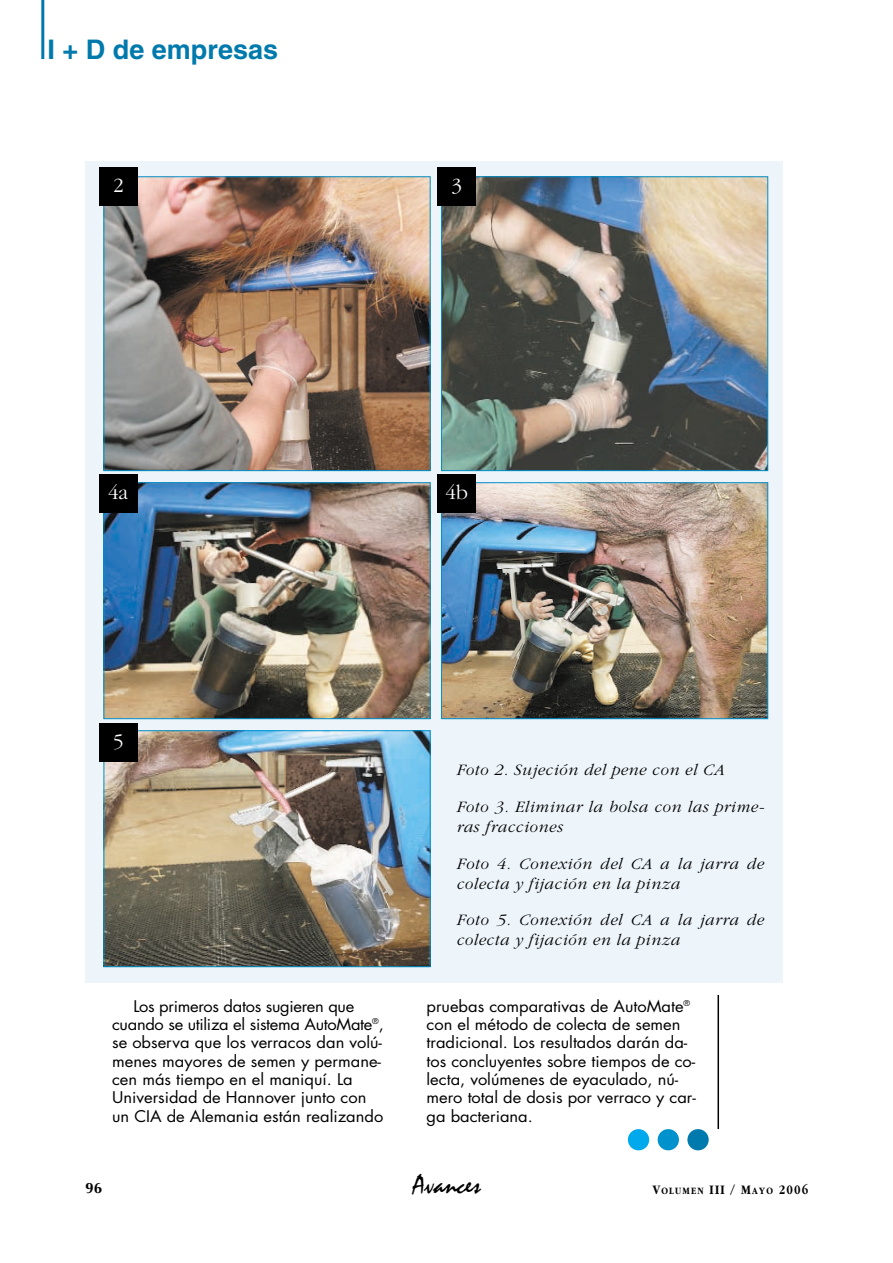
<style>
.page{position:relative;width:893px;height:1263px;background:#fff}
.page>*{position:absolute;margin:0;border:0;box-sizing:border-box;transform-origin:0 0}
.t1{font:700 27px "Helvetica";color:#007aac}
.t2{font:27px "Mistral D";color:#000}
.t3{font:300 21px "Garamond";color:#fff}
.t4{font:italic 300 16.5px/19.8px "Garamond";letter-spacing:.035em;color:#000}
.t5{font:15.6px/18.3px "Futura";color:#000;scale:1.05 1}
.t6{font:700 15px "Optima";color:#000}
.t7{font:700 13.5px "Garamond";letter-spacing:.11em;color:#000;scale:.85 1}
.s1{font-size:10.2px}
</style>
<div class="page">
<hr style="left:41px;top:0;width:3px;height:59px;background:#007aac">
<hr style="left:717px;top:995px;width:2px;height:134px;background:#000">
<div style="left:85px;top:162px;width:697px;height:821px;background:#edf4fa"></div>
<img style="left:105px;top:178px;width:323px;height:291px">
<div style="left:103px;top:176px;width:327px;height:295px;border:1px solid #0092cd"></div>
<img style="left:443px;top:178px;width:323px;height:291px">
<div style="left:441px;top:176px;width:327px;height:295px;border:1px solid #0092cd"></div>
<img style="left:105px;top:484px;width:323px;height:233px">
<div style="left:103px;top:482px;width:327px;height:237px;border:1px solid #0092cd"></div>
<img style="left:105px;top:732px;width:323px;height:233px">
<div style="left:103px;top:730px;width:327px;height:237px;border:1px solid #0092cd"></div>
<img style="left:443px;top:484px;width:323px;height:233px">
<div style="left:441px;top:482px;width:327px;height:237px;border:1px solid #0092cd"></div>
<div style="left:99px;top:168px;width:39px;height:38px;background:#000"></div>
<div style="left:437px;top:168px;width:39px;height:38px;background:#000"></div>
<div style="left:99px;top:474px;width:39px;height:39px;background:#000"></div>
<div style="left:99px;top:724px;width:39px;height:38px;background:#000"></div>
<div style="left:437px;top:474px;width:39px;height:39px;background:#000"></div>
<div style="left:628px;top:1129px;width:21px;height:21px;background:#00a8ec;border-radius:50%"></div>
<div style="left:657px;top:1129px;width:22px;height:21px;background:#0092cd;border-radius:50%"></div>
<div style="left:687px;top:1129px;width:21px;height:21px;background:#007aac;border-radius:50%"></div>
<h1 class="t1" style="left:48px;top:40px;width:232px">I + D de empresas</h1>
<h2 class="t3" style="left:113px;top:177px;width:12px">2</h2>
<h2 class="t3" style="left:451px;top:177px;width:12px">3</h2>
<h2 class="t3" style="left:108px;top:484px;width:22px">4a</h2>
<h2 class="t3" style="left:113px;top:733px;width:12px">5</h2>
<h2 class="t3" style="left:445px;top:484px;width:24px">4b</h2>
<p class="t4" style="left:456px;top:762px;width:269px">Foto 2. Sujeción del pene con el CA</p>
<p class="t4" style="left:456px;top:798px;width:309px">Foto 3. Eliminar la bolsa con las prime&shy;ras fracciones</p>
<p class="t4" style="left:456px;top:855px;width:309px">Foto 4. Conexión del CA a la jarra de colecta y fijación en la pinza</p>
<p class="t4" style="left:456px;top:912px;width:309px">Foto 5. Conexión del CA a la jarra de colecta y fijación en la pinza</p>
<p class="t5" style="left:112px;top:998px;width:260px;text-indent:21px">Los primeros datos sugieren que cuando se utiliza el sistema AutoMate<sup>®</sup>, se observa que los verracos dan volú&shy;menes mayores de semen y permane&shy;cen más tiempo en el maniquí. La Universidad de Hannover junto con un CIA de Alemania están realizando</p>
<p class="t5" style="left:426px;top:998px;width:258px">pruebas comparativas de AutoMate<sup>® </sup>con el método de colecta de semen tradicional. Los resultados darán da&shy;tos concluyentes sobre tiempos de co&shy;lecta, volúmenes de eyaculado, nú&shy;mero total de dosis por verraco y car&shy;ga bacteriana.</p>
<p class="t6" style="left:85px;top:1182px;width:18px">96</p>
<h1 class="t2" style="left:413px;top:1176px;width:69px">Avances</h1>
<p class="t7" style="left:652px;top:1184px;width:184px">V<span class="s1">OLUMEN</span> III / M<span class="s1">AYO</span> 2006</p>
</div>
